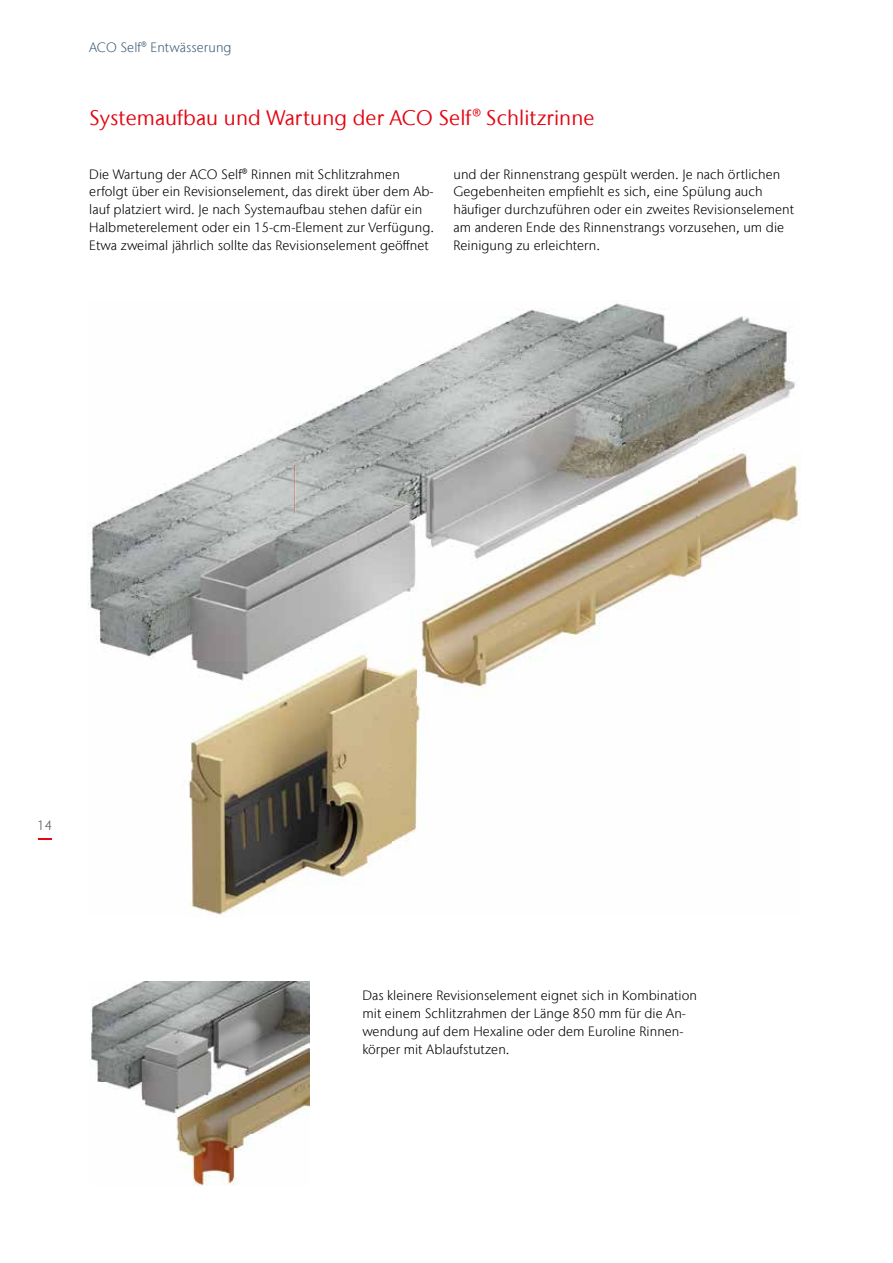
<style>
.page{position:relative;width:893px;height:1263px;background:#fff}
.page>*{position:absolute;margin:0;border:0;box-sizing:border-box;transform-origin:0 0}
.t1{font:21px "Stone Sans IIITC Com";letter-spacing:.005em;color:#e30613}
.t2{font:300 13.5px/17.9px "Stone Sans IIITC Com";letter-spacing:.005em;color:#000}
.t3{font:300 13.5px "Stone Sans IIITC Com";letter-spacing:.005em;color:#415f77}
.t4{font:300 13.5px "Stone Sans IIITC Com";color:#575756}
.s1{font-weight:500;font-style:italic}
</style>
<div class="page">
<img style="left:87px;top:300px;width:714px;height:617px">
<img style="left:295px;top:468px;width:1px;height:45px">
<svg style="left:291px;top:458px;width:7px;height:10px"></svg>
<img style="left:89px;top:981px;width:221px;height:204px">
<svg style="left:38px;top:838px;width:13px;height:1px"></svg>
<p class="t3" style="left:89px;top:38px;width:144px">ACO Self® Entwässerung</p>
<h1 class="t1" style="left:89px;top:105px;width:507px">Systemaufbau und Wartung der ACO Self<span class="s1">®</span> Schlitzrinne</h1>
<p class="t2" style="left:89px;top:165px;width:346px">Die Wartung der ACO Self® Rinnen mit Schlitzrahmen erfolgt über ein Revisionselement, das direkt über dem Ab&shy;lauf platziert wird. Je nach Systemaufbau stehen dafür ein Halbmeterelement oder ein 15-cm-Element zur Verfügung.<br>Etwa zweimal jährlich sollte das Revisionselement geöffnet</p>
<p class="t2" style="left:453px;top:165px;width:342px">und der Rinnenstrang gespült werden. Je nach örtlichen Gegebenheiten empfiehlt es sich, eine Spülung auch häufiger durchzuführen oder ein zweites Revisionselement am anderen Ende des Rinnenstrangs vorzusehen, um die Reinigung zu erleichtern.</p>
<p class="t4" style="left:37px;top:816px;width:16px">14</p>
<p class="t2" style="left:362px;top:986px;width:336px">Das kleinere Revisionselement eignet sich in Kombination mit einem Schlitzrahmen der Länge 850 mm für die An&shy;wendung auf dem Hexaline oder dem Euroline Rinnen&shy;körper mit Ablaufstutzen.</p>
</div>
